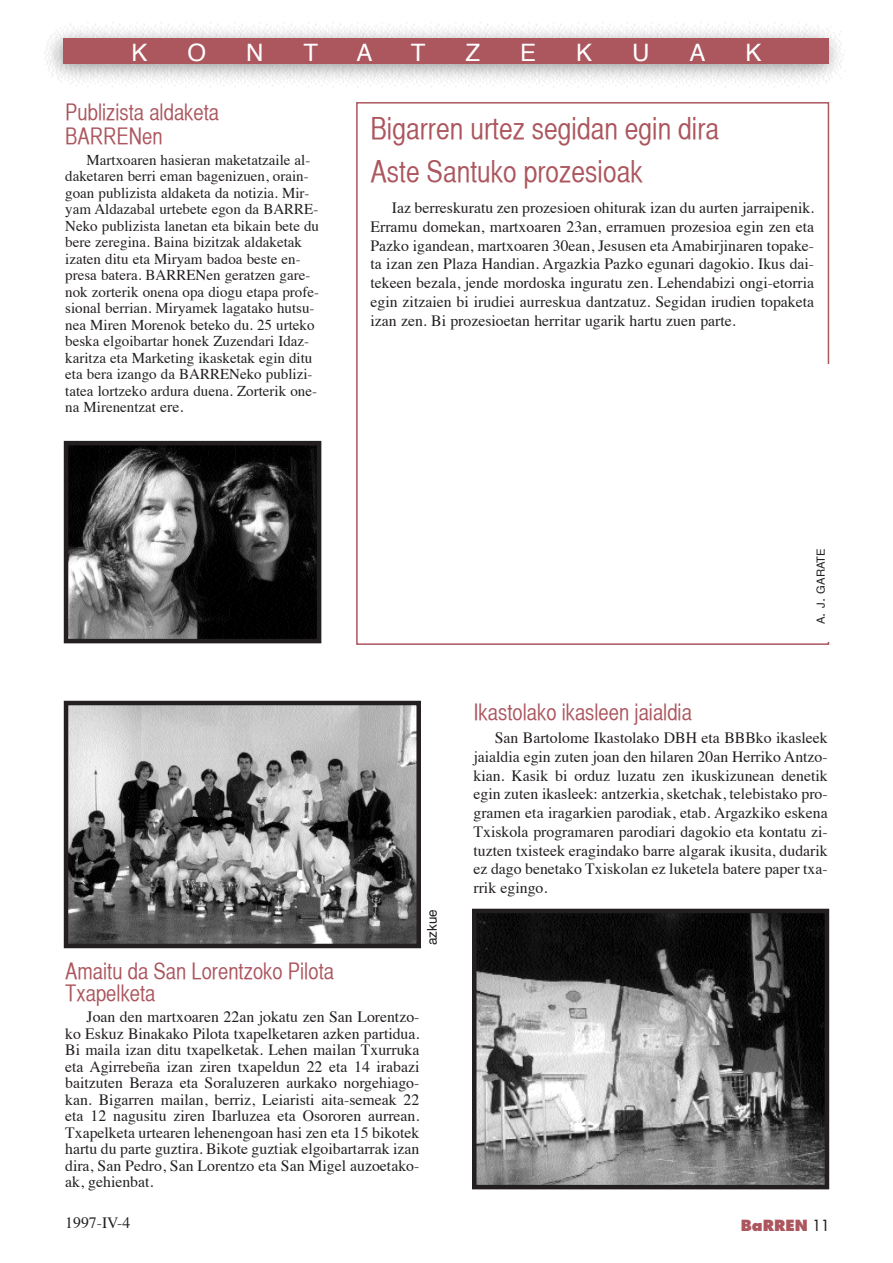
<style>
.page{position:relative;width:893px;height:1263px;background:#fff}
.page>*{position:absolute;margin:0;border:0;box-sizing:border-box;transform-origin:0 0}
.t1{font:30px/42.8px "Helvetica CY Plain";color:#ac565e}
.t2{font:24px "Helvetica";color:#fff}
.t3{font:22.5px/22.5px "Helvetica CY Plain";color:#ac565e}
.t4{font:15.75px/18.8px "Times";color:#231f20;text-align:justify}
.t5{font:15px/16.5px "Times";color:#231f20}
.t6{font:800 15px "Futura";color:#ac565e}
.t7{font:13.5px "Helvetica";color:#231f20}
.t8{font:11.25px "Helvetica";color:#231f20}
.s1{font-size:15.75px}
.s2{font-size:15px}
.s3{font-weight:400;color:#231f20}
</style>
<div class="page">
<img style="left:44px;top:22px;width:802px;height:65px">
<div style="left:64px;top:38px;width:765px;height:26px;background:#ac565e"></div>
<img style="left:69px;top:706px;width:347px;height:237px">
<div style="left:64px;top:701px;width:357px;height:247px;border:4px solid #231f20"></div>
<img style="left:477px;top:914px;width:347px;height:270px">
<div style="left:472px;top:909px;width:357px;height:280px;border:4px solid #231f20"></div>
<img style="left:69px;top:446px;width:247px;height:192px">
<div style="left:64px;top:441px;width:257px;height:202px;border:4px solid #231f20"></div>
<div style="left:356px;top:102px;width:473px;height:543px;border:2px solid #ac565e"></div>
<div style="left:374px;top:364px;width:455px;height:277px;background:#fff"></div>
<h2 class="t2" style="left:131px;top:43px;width:18px">K</h2>
<h2 class="t2" style="left:187px;top:43px;width:20px">O</h2>
<h2 class="t2" style="left:246px;top:43px;width:19px">N</h2>
<h2 class="t2" style="left:303px;top:43px;width:16px">T</h2>
<h2 class="t2" style="left:356px;top:43px;width:18px">A</h2>
<h2 class="t2" style="left:411px;top:43px;width:16px">T</h2>
<h2 class="t2" style="left:465px;top:43px;width:16px">Z</h2>
<h2 class="t2" style="left:520px;top:43px;width:18px">E</h2>
<h2 class="t2" style="left:576px;top:43px;width:18px">K</h2>
<h2 class="t2" style="left:632px;top:43px;width:19px">U</h2>
<h2 class="t2" style="left:689px;top:43px;width:18px">A</h2>
<h2 class="t2" style="left:745px;top:43px;width:18px">K</h2>
<h3 class="t3" style="left:65px;top:102px;width:155px;line-height:24px">publizista aldaketa<br>BArrENen</h3>
<p class="t5" style="left:65px;top:153px;width:255px;text-indent:21px">Martxoaren hasieran maketatzaile al&shy;daketaren berri eman bagenizuen, orain&shy;goan publizista aldaketa da notizia. Mir&shy;yam Aldazabal urtebete egon da BARRE-Neko publizista lanetan eta bikain bete du bere zeregina. Baina bizitzak aldaketak izaten ditu eta Miryam badoa beste en&shy;presa batera. BARRENen geratzen gare&shy;nok zorterik onena opa diogu etapa profe&shy;sional berrian. Miryamek lagatako hutsu&shy;nea Miren Morenok beteko du. 25 urteko beska elgoibartar honek Zuzendari Idaz&shy;karitza eta Marketing ikasketak egin ditu eta bera izango da BARRENeko publizi&shy;tatea lortzeko ardura duena. Zorterik one&shy;na Mirenentzat <span class="s1">ere.</span></p>
<h1 class="t1" style="left:370px;top:110px;width:350px">Bigarren urtez segidan egin dira<br>Aste Santuko prozesioak</h1>
<p class="t4" style="left:370px;top:200px;width:445px;text-indent:21px">Iaz berreskuratu zen prozesioen ohiturak izan du aurten jarraipenik.<br>Erramu domekan, martxoaren 23an, erramuen prozesioa egin zen eta Pazko igandean, martxoaren 30ean, Jesusen eta Amabirjinaren topake&shy;ta izan zen Plaza Handian. Argazkia Pazko egunari dagokio. Ikus dai&shy;tekeen bezala, jende mordoska inguratu zen. Lehendabizi ongi-etorria egin zitzaien bi irudiei aurreskua dantzatuz. Segidan irudien topaketa izan zen. Bi prozesioetan herritar ugarik hartu zuen parte.</p>
<p class="t7" style="left:426px;top:945px;width:38px;rotate:-90deg">AZKUE</p>
<p class="t8" style="left:816px;top:624px;width:78px;rotate:-90deg">A<span class="s2">.</span> J<span class="s2">.</span> GARATE</p>
<h3 class="t3" style="left:473px;top:703px;width:220px">Ikastolako ikasleen jaialdia</h3>
<p class="t4" style="left:473px;top:730px;width:356px;text-indent:21px">San Bartolome Ikastolako DBH eta BBBko ikasleek jaialdia egin zuten joan den hilaren 20an Herriko Antzo&shy;kian. Kasik bi orduz luzatu zen ikuskizunean denetik egin zuten ikasleek: antzerkia, sketchak, telebistako pro&shy;gramen eta iragarkien parodiak, etab. Argazkiko eskena Txiskola programaren parodiari dagokio eta kontatu zi&shy;tuzten txisteek eragindako barre algarak ikusita, dudarik ez dago benetako Txiskolan ez luketela batere paper txa&shy;rrik egingo.</p>
<h3 class="t3" style="left:65px;top:962px;width:270px">Amaitu da San Lorentzoko pilota txapelketa</h3>
<p class="t4" style="left:65px;top:1010px;width:356px;line-height:16.5px;text-indent:21px">Joan den martxoaren 22an jokatu zen San Lorentzo&shy;ko Eskuz Binakako Pilota txapelketaren azken partidua.<br>Bi maila izan ditu txapelketak. Lehen mailan Txurruka eta Agirrebeña izan ziren txapeldun 22 eta 14 irabazi baitzuten Beraza eta Soraluzeren aurkako norgehiago&shy;kan. Bigarren mailan, berriz, Leiaristi aita-semeak 22 eta 12 nagusitu ziren Ibarluzea eta Osororen aurrean.<br>Txapelketa urtearen lehenengoan hasi zen eta 15 bikotek hartu du parte guztira. Bikote guztiak elgoibartarrak izan dira, San Pedro, San Lorentzo eta San Migel auzoetako&shy;ak, gehienbat.</p>
<p class="t4" style="left:65px;top:1215px;width:67px">1997-IV-4</p>
<p class="t6" style="left:741px;top:1218px;width:90px">BaRREN <span class="s3">11</span></p>
</div>
